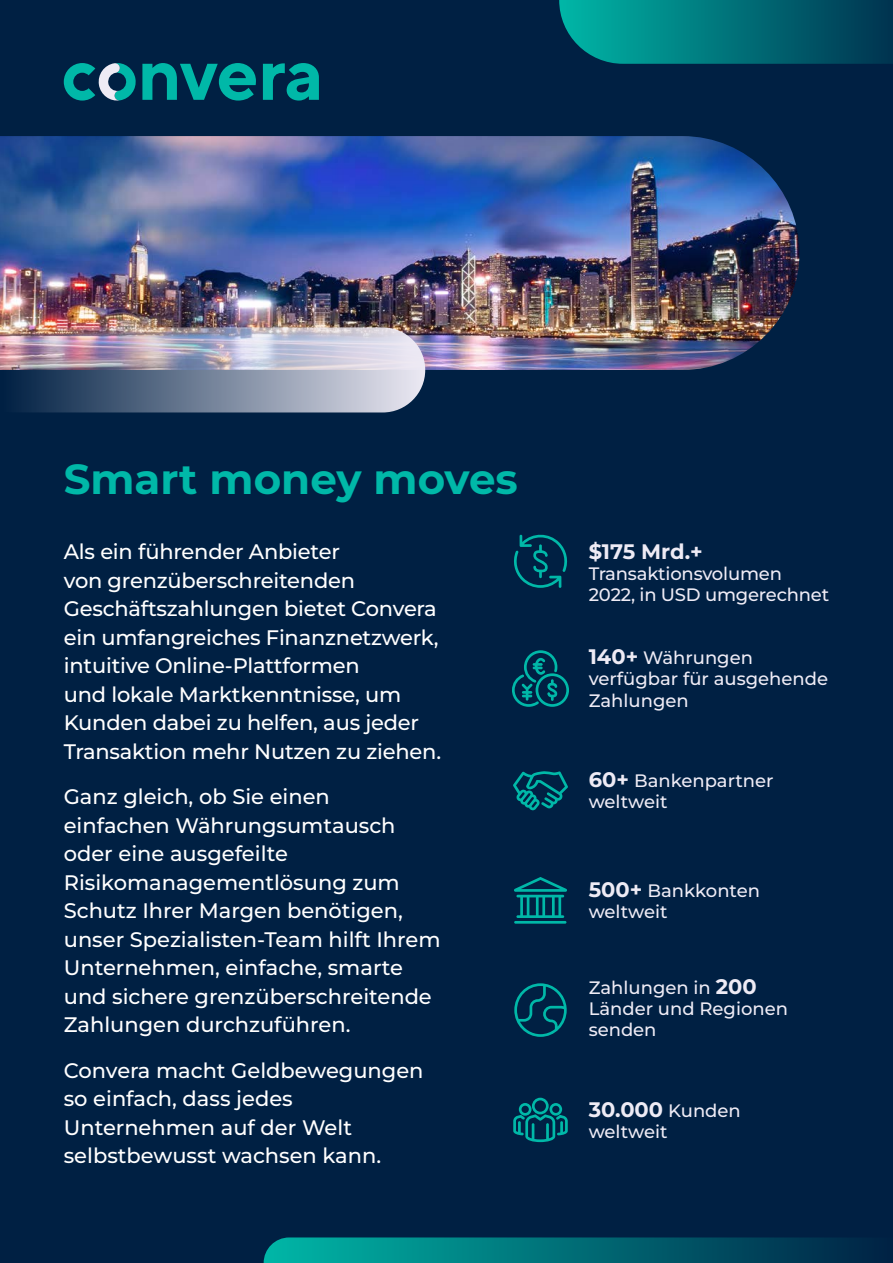
<style>
.page{position:relative;width:893px;height:1263px;background:#002043}
.page>*{position:absolute;margin:0;border:0;box-sizing:border-box;transform-origin:0 0}
.t1{font:700 42px "Montserrat";color:#00b8a8}
.t2{font:500 21px/28.5px "Montserrat";letter-spacing:-.005em;color:#fff}
.t3{font:700 21px "Montserrat";color:#eeebf5}
.t4{font:500 18px/21px "Montserrat";color:#eeebf5}
.s1{font-weight:700;font-size:21px}
.s2{font-weight:500;font-size:18px}
</style>
<div class="page">
<img style="left:0;top:136px;width:799px;height:234px">
<svg style="left:559px;top:0;width:334px;height:64px;background:#006e77"></svg>
<img style="left:0;top:327px;width:425px;height:85px">
<svg style="left:263px;top:63px;width:56px;height:38px"></svg>
<svg style="left:64px;top:63px;width:192px;height:38px"></svg>
<svg style="left:514px;top:534px;width:53px;height:54px"></svg>
<svg style="left:513px;top:771px;width:55px;height:39px"></svg>
<svg style="left:514px;top:877px;width:53px;height:41px"></svg>
<hr style="left:514px;top:921px;width:52px;height:3px;background:#00b8a8">
<svg style="left:514px;top:983px;width:53px;height:54px"></svg>
<svg style="left:513px;top:1098px;width:55px;height:44px"></svg>
<svg style="left:512px;top:650px;width:57px;height:57px"></svg>
<svg style="left:264px;top:1237px;width:590px;height:26px;background:#006d76"></svg>
<h1 class="t1" style="left:64px;top:451px;width:456px">Smart money moves</h1>
<p class="t2" style="left:64px;top:537px;width:379px">Als ein führender Anbieter<br>von grenzüberschreitenden<br>Geschäftszahlungen bietet Convera ein umfangreiches Finanznetzwerk, intuitive Online-Plattformen<br>und lokale Marktkenntnisse, um<br>Kunden dabei zu helfen, aus jeder<br>Transaktion mehr Nutzen zu ziehen.</p>
<p class="t2" style="left:64px;top:782px;width:378px">Ganz gleich, ob Sie einen einfachen Währungsumtausch oder eine ausgefeilte<br>Risikomanagementlösung zum<br>Schutz Ihrer Margen benötigen, unser Spezialisten-Team hilft Ihrem<br>Unternehmen, einfache, smarte und sichere grenzüberschreitende<br>Zahlungen durchzuführen.</p>
<p class="t2" style="left:64px;top:1055px;width:361px">Convera macht Geldbewegungen so einfach, dass jedes<br>Unternehmen auf der Welt selbstbewusst wachsen kann.</p>
<h3 class="t3" style="left:589px;top:537px;width:115px">$175 Mrd.+</h3>
<p class="t4" style="left:589px;top:562px;width:242px">Transaktionsvolumen<br>2022, in USD umgerechnet</p>
<p class="t4" style="left:589px;top:647px;width:241px"><span class="s1">140+</span> Währungen verfügbar für ausgehende<br>Zahlungen</p>
<p class="t4" style="left:589px;top:770px;width:186px"><span class="s1">60+</span> Bankenpartner weltweit</p>
<p class="t4" style="left:589px;top:880px;width:173px"><span class="s1">500+</span> Bankkonten weltweit</p>
<p class="t4" style="left:589px;top:977px;width:201px">Zahlungen in <span class="s1">200<br></span>Länder und Regionen senden</p>
<p class="t3" style="left:589px;top:1095px;width:154px">30.000 <span class="s2">Kunden</span></p>
<p class="t4" style="left:589px;top:1120px;width:80px">weltweit</p>
</div>
